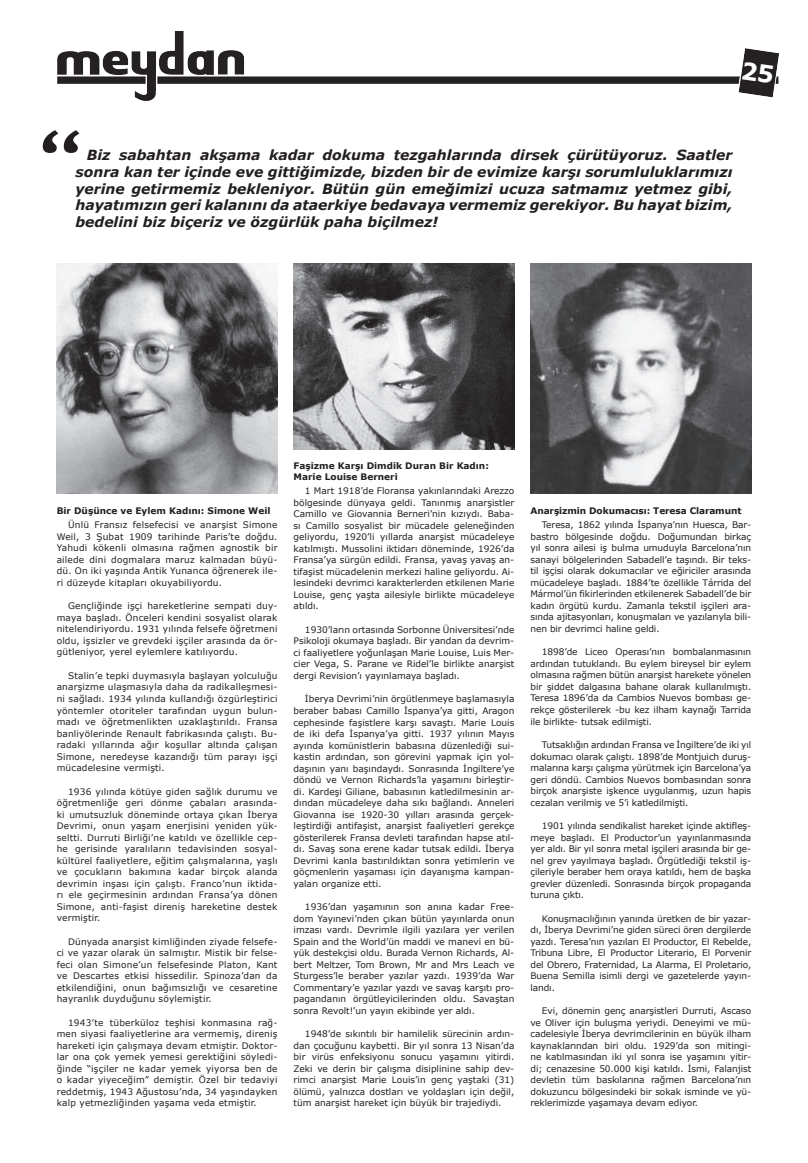
<style>
.page{position:relative;width:808px;height:1163px;background:#fff}
.page>*{position:absolute;margin:0;border:0;box-sizing:border-box;transform-origin:0 0}
.t1{font:76.5px "Trebuchet MS";color:#231f20;scale:1.25 1}
.t2{font:italic 700 14px/16.8px "Verdana";color:#231f20;text-align:justify}
.t3{font:9px/11.5px "Verdana";color:#231f20;text-align:justify}
.t4{font:700 9px/10.8px "Verdana";color:#231f20}
</style>
<div class="page">
<img style="left:57px;top:31px;width:722px;height:70px">
<img style="left:530px;top:264px;width:221px;height:229px">
<img style="left:294px;top:264px;width:220px;height:185px">
<img style="left:57px;top:264px;width:220px;height:229px">
<svg style="left:742px;top:62px;width:32px;height:21px"></svg>
<h1 class="t1" style="left:35px;top:130px;width:42px">“</h1>
<p class="t2" style="left:75px;top:146px;width:658px;text-indent:11px">Biz sabahtan akşama kadar dokuma tezgahlarında dirsek çürütüyoruz. Saatler sonra kan ter içinde eve gittiğimizde, bizden bir de evimize karşı sorumluluklarımızı yerine getirmemiz bekleniyor. Bütün gün emeğimizi ucuza satmamız yetmez gibi, hayatımızın geri kalanını da ataerkiye bedavaya vermemiz gerekiyor. Bu hayat bizim, bedelini biz biçeriz ve özgürlük paha biçilmez!</p>
<p class="t4" style="left:57px;top:505px;width:215px">Bir Düşünce ve Eylem Kadını: Simone Weil</p>
<p class="t3" style="left:57px;top:519px;width:222px;text-indent:11px">Ünlü Fransız felsefecisi ve anarşist Simone Weil, 3 Şubat 1909 tarihinde Paris’te doğdu.<br>Yahudi kökenli olmasına rağmen agnostik bir ailede dini dogmalara maruz kalmadan büyü&shy;dü. On iki yaşında Antik Yunanca öğrenerek ile&shy;ri düzeyde kitapları okuyabiliyordu.</p>
<p class="t3" style="left:57px;top:600px;width:222px;text-indent:11px">Gençliğinde işçi hareketlerine sempati duy&shy;maya başladı. Önceleri kendini sosyalist olarak nitelendiriyordu. 1931 yılında felsefe öğretmeni oldu, işsizler ve grevdeki işçiler arasında da ör&shy;gütleniyor, yerel eylemlere katılıyordu.</p>
<p class="t3" style="left:57px;top:669px;width:222px;text-indent:11px">Stalin’e tepki duymasıyla başlayan yolculuğu anarşizme ulaşmasıyla daha da radikalleşmesi&shy;ni sağladı. 1934 yılında kullandığı özgürleştirici yöntemler otoriteler tarafından uygun bulun&shy;madı ve öğretmenlikten uzaklaştırıldı. Fransa banliyölerinde Renault fabrikasında çalıştı. Bu&shy;radaki yıllarında ağır koşullar altında çalışan Simone, neredeyse kazandığı tüm parayı işçi mücadelesine vermişti.</p>
<p class="t3" style="left:57px;top:785px;width:222px;text-indent:11px">1936 yılında kötüye giden sağlık durumu ve öğretmenliğe geri dönme çabaları arasında&shy;ki umutsuzluk döneminde ortaya çıkan İberya Devrimi, onun yaşam enerjisini yeniden yük&shy;seltti. Durruti Birliği’ne katıldı ve özellikle cep&shy;he gerisinde yaralıların tedavisinden sosyal&shy;kültürel faaliyetlere, eğitim çalışmalarına, yaşlı ve çocukların bakımına kadar birçok alanda devrimin inşası için çalıştı. Franco’nun iktida&shy;rı ele geçirmesinin ardından Fransa’ya dönen Simone, anti-faşist direniş hareketine destek vermiştir.</p>
<p class="t3" style="left:57px;top:935px;width:222px;text-indent:11px">Dünyada anarşist kimliğinden ziyade felsefe&shy;ci ve yazar olarak ün salmıştır. Mistik bir felse&shy;feci olan Simone’un felsefesinde Platon, Kant ve Descartes etkisi hissedilir. Spinoza’dan da etkilendiğini, onun bağımsızlığı ve cesaretine hayranlık duyduğunu söylemiştir.</p>
<p class="t3" style="left:57px;top:1016px;width:222px;text-indent:11px">1943’te tüberküloz teşhisi konmasına rağ&shy;men siyasi faaliyetlerine ara vermemiş, direniş hareketi için çalışmaya devam etmiştir. Doktor&shy;lar ona çok yemek yemesi gerektiğini söyledi&shy;ğinde “işçiler ne kadar yemek yiyorsa ben de o kadar yiyeceğim” demiştir. Özel bir tedaviyi reddetmiş, 1943 Ağustosu’nda, 34 yaşındayken kalp yetmezliğinden yaşama veda etmiştir.</p>
<p class="t4" style="left:294px;top:460px;width:197px">Faşizme Karşı Dimdik Duran Bir Kadın:<br>Marie Louise Berneri</p>
<p class="t3" style="left:294px;top:485px;width:222px;text-indent:11px">1 Mart 1918’de Floransa yakınlarındaki Arezzo bölgesinde dünyaya geldi. Tanınmış anarşistler Camillo ve Giovannia Berneri’nin kızıydı. Baba&shy;sı Camillo sosyalist bir mücadele geleneğinden geliyordu, 1920’li yıllarda anarşist mücadeleye katılmıştı. Mussolini iktidarı döneminde, 1926’da Fransa’ya sürgün edildi. Fransa, yavaş yavaş an&shy;tifaşist mücadelenin merkezi haline geliyordu. Ai&shy;lesindeki devrimci karakterlerden etkilenen Marie Louise, genç yaşta ailesiyle birlikte mücadeleye atıldı.</p>
<p class="t3" style="left:294px;top:623px;width:222px;text-indent:11px">1930’ların ortasında Sorbonne Üniversitesi’nde Psikoloji okumaya başladı. Bir yandan da devrim&shy;ci faaliyetlere yoğunlaşan Marie Louise, Luis Mer&shy;cier Vega, S. Parane ve Ridel’le birlikte anarşist dergi Revision’ı yayınlamaya başladı.</p>
<p class="t3" style="left:294px;top:693px;width:222px;text-indent:11px">İberya Devrimi’nin örgütlenmeye başlamasıyla beraber babası Camillo İspanya’ya gitti, Aragon cephesinde faşistlere karşı savaştı. Marie Louis de iki defa İspanya’ya gitti. 1937 yılının Mayıs ayında komünistlerin babasına düzenlediği sui&shy;kastin ardından, son görevini yapmak için yol&shy;daşının yanı başındaydı. Sonrasında İngiltere’ye döndü ve Vernon Richards’la yaşamını birleştir&shy;di. Kardeşi Giliane, babasının katledilmesinin ar&shy;dından mücadeleye daha sıkı bağlandı. Anneleri Giovanna ise 1920-30 yılları arasında gerçek&shy;leştirdiği antifaşist, anarşist faaliyetleri gerekçe gösterilerek Fransa devleti tarafından hapse atıl&shy;dı. Savaş sona erene kadar tutsak edildi. İberya Devrimi kanla bastırıldıktan sonra yetimlerin ve göçmenlerin yaşaması için dayanışma kampan&shy;yaları organize etti.</p>
<p class="t3" style="left:294px;top:900px;width:222px;text-indent:11px">1936’dan yaşamının son anına kadar Free&shy;dom Yayınevi’nden çıkan bütün yayınlarda onun imzası vardı. Devrimle ilgili yazılara yer verilen Spain and the World’ün maddi ve manevi en bü&shy;yük destekçisi oldu. Burada Vernon Richards, Al&shy;bert Meltzer, Tom Brown, Mr and Mrs Leach ve Sturgess’le beraber yazılar yazdı. 1939’da War Commentary’e yazılar yazdı ve savaş karşıtı pro&shy;pagandanın örgütleyicilerinden oldu. Savaştan sonra Revolt!’un yayın ekibinde yer aldı.</p>
<p class="t3" style="left:294px;top:1027px;width:222px;text-indent:11px">1948’de sıkıntılı bir hamilelik sürecinin ardın&shy;dan çocuğunu kaybetti. Bir yıl sonra 13 Nisan’da bir virüs enfeksiyonu sonucu yaşamını yitirdi.<br>Zeki ve derin bir çalışma disiplinine sahip dev&shy;rimci anarşist Marie Louis’in genç yaştaki (31) ölümü, yalnızca dostları ve yoldaşları için değil, tüm anarşist hareket için büyük bir trajediydi.</p>
<p class="t4" style="left:530px;top:505px;width:212px">Anarşizmin Dokumacısı: Teresa Claramunt</p>
<p class="t3" style="left:530px;top:519px;width:222px;text-indent:11px">Teresa, 1862 yılında İspanya’nın Huesca, Bar&shy;bastro bölgesinde doğdu. Doğumundan birkaç yıl sonra ailesi iş bulma umuduyla Barcelona’nın sanayi bölgelerinden Sabadell’e taşındı. Bir teks&shy;til işçisi olarak dokumacılar ve eğiriciler arasında mücadeleye başladı. 1884’te özellikle Tárrida del Mármol’ün fikirlerinden etkilenerek Sabadell’de bir kadın örgütü kurdu. Zamanla tekstil işçileri ara&shy;sında ajitasyonları, konuşmaları ve yazılarıyla bili&shy;nen bir devrimci haline geldi.</p>
<p class="t3" style="left:530px;top:646px;width:222px;text-indent:11px">1898’de Liceo Operası’nın bombalanmasının ardından tutuklandı. Bu eylem bireysel bir eylem olmasına rağmen bütün anarşist harekete yönelen bir şiddet dalgasına bahane olarak kullanılmıştı.<br>Teresa 1896’da da Cambios Nuevos bombası ge&shy;rekçe gösterilerek -bu kez ilham kaynağı Tarrida ile birlikte- tutsak edilmişti.</p>
<p class="t3" style="left:530px;top:738px;width:222px;text-indent:11px">Tutsaklığın ardından Fransa ve İngiltere’de iki yıl dokumacı olarak çalıştı. 1898’de Montjuich duruş&shy;malarına karşı çalışma yürütmek için Barcelona’ya geri döndü. Cambios Nuevos bombasından sonra birçok anarşiste işkence uygulanmış, uzun hapis cezaları verilmiş ve 5’i katledilmişti.</p>
<p class="t3" style="left:530px;top:819px;width:222px;text-indent:11px">1901 yılında sendikalist hareket içinde aktifleş&shy;meye başladı. El Productor’un yayınlanmasında yer aldı. Bir yıl sonra metal işçileri arasında bir ge&shy;nel grev yayılmaya başladı. Örgütlediği tekstil iş&shy;çileriyle beraber hem oraya katıldı, hem de başka grevler düzenledi. Sonrasında birçok propaganda turuna çıktı.</p>
<p class="t3" style="left:530px;top:912px;width:222px;text-indent:11px">Konuşmacılığının yanında üretken de bir yazar&shy;dı, İberya Devrimi’ne giden süreci ören dergilerde yazdı. Teresa’nın yazıları El Productor, El Rebelde, Tribuna Libre, El Productor Literario, El Porvenir del Obrero, Fraternidad, La Alarma, El Proletario, Buena Semilla isimli dergi ve gazetelerde yayın&shy;landı.</p>
<p class="t3" style="left:530px;top:1004px;width:222px;text-indent:11px">Evi, dönemin genç anarşistleri Durruti, Ascaso ve Oliver için buluşma yeriydi. Deneyimi ve mü&shy;cadelesiyle İberya devrimcilerinin en büyük ilham kaynaklarından biri oldu. 1929’da son mitingi&shy;ne katılmasından iki yıl sonra ise yaşamını yitir&shy;di; cenazesine 50.000 kişi katıldı. İsmi, Falanjist devletin tüm baskılarına rağmen Barcelona’nın dokuzuncu bölgesindeki bir sokak isminde ve yü&shy;reklerimizde yaşamaya devam ediyor.</p>
</div>
